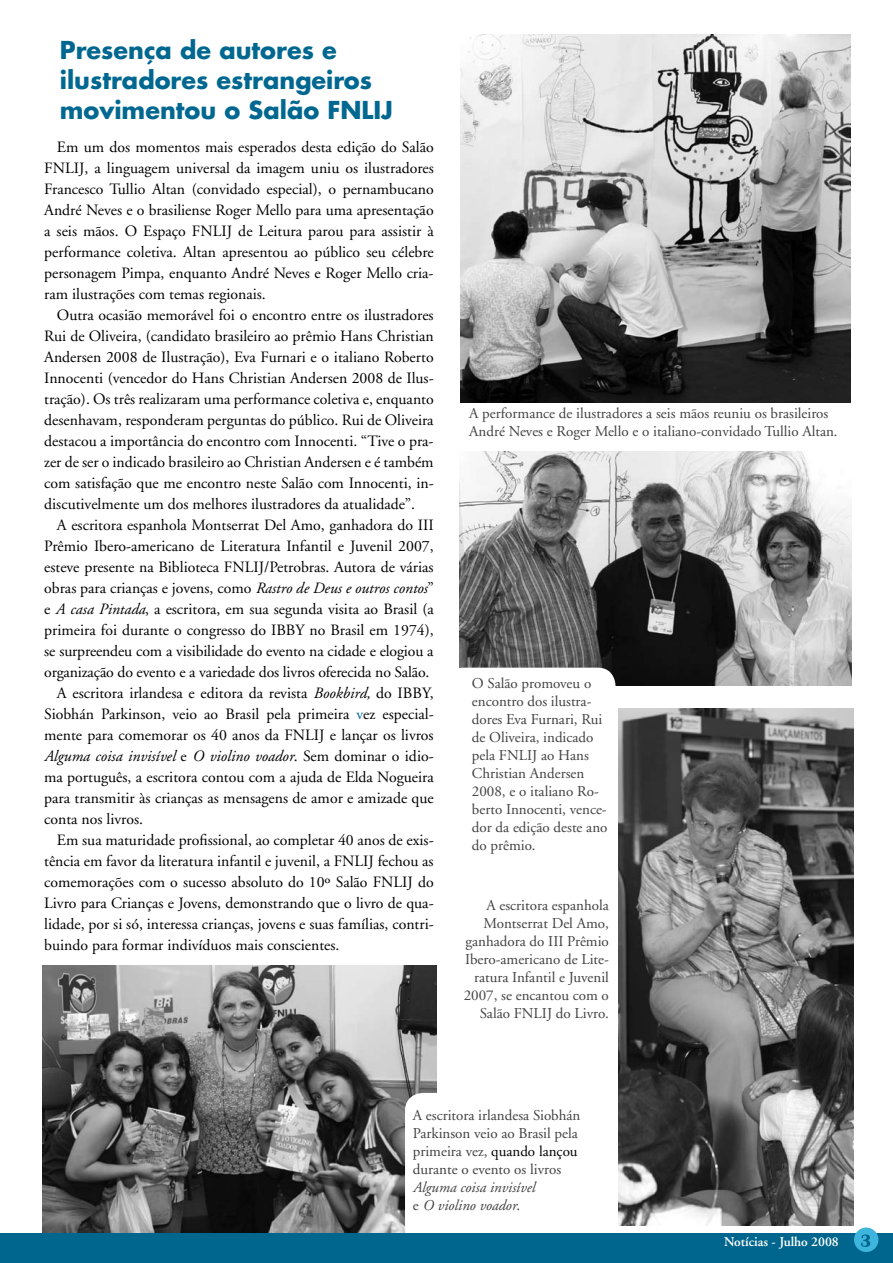
<style>
.page{position:relative;width:893px;height:1263px;background:#fff}
.page>*{position:absolute;margin:0;border:0;box-sizing:border-box;transform-origin:0 0}
.t1{font:700 24px/30px "Futura";color:#006890}
.t2{font:15.75px/21px "Adobe Garamond";color:#000;text-align:justify}
.t3{font:italic 15.75px "Adobe Garamond";color:#000}
.t4{font:15px/18px "Adobe Garamond";color:#414142}
.t5{font:italic 15px/18px "Adobe Garamond";color:#414142}
.t6{font:600 13.5px "Adobe Garamond";color:#fff}
.s1{font-style:italic}
.s2{color:#00668d}
.s3{font-style:normal}
.s4{color:#3d3d3e}
.s5{color:#000}
</style>
<div class="page">
<img style="left:43px;top:965px;width:393px;height:268px">
<div style="left:405px;top:1093px;width:115px;height:155px;background:#fff;border-radius:18px"></div>
<div style="left:0;top:1233px;width:893px;height:30px;background:#00668d"></div>
<div style="left:854px;top:1227px;width:24px;height:25px;background:#3eb5dd;border-radius:50%"></div>
<svg style="left:861px;top:1234px;width:9px;height:13px"></svg>
<img style="left:461px;top:34px;width:389px;height:369px">
<img style="left:459px;top:452px;width:393px;height:233px">
<div style="left:445px;top:668px;width:170px;height:54px;background:#fff;border-radius:18px"></div>
<img style="left:618px;top:709px;width:235px;height:516px">
<h1 class="t1" style="left:60px;top:34px;width:335px">Presença de autores e ilustradores estrangeiros movimentou o Salão FNLIJ</h1>
<p class="t2" style="left:44px;top:137px;width:391px;text-indent:13px">Em um dos momentos mais esperados desta edição do Salão FNLIJ, a linguagem universal da imagem uniu os ilustradores Francesco Tullio Altan (convidado especial), o pernambucano André Neves e o brasiliense Roger Mello para uma apresentação a seis mãos. O Espaço FNLIJ de Leitura parou para assistir à performance coletiva. Altan apresentou ao público seu célebre personagem Pimpa, enquanto André Neves e Roger Mello cria&shy;ram ilustrações com temas regionais.</p>
<p class="t2" style="left:44px;top:305px;width:391px;text-indent:13px">Outra ocasião memorável foi o encontro entre os ilustradores Rui de Oliveira, (candidato brasileiro ao prêmio Hans Christian Andersen 2008 de Ilustração), Eva Furnari e o italiano Roberto Innocenti (vencedor do Hans Christian Andersen 2008 de Ilus&shy;tração). Os três realizaram uma performance coletiva e, enquanto desenhavam, responderam perguntas do público. Rui de Oliveira destacou a importância do encontro com Innocenti. “Tive o pra&shy;zer de ser o indicado brasileiro ao Christian Andersen e é também com satisfação que me encontro neste Salão com Innocenti, in&shy;discutivelmente um dos melhores ilustradores da atualidade”.</p>
<p class="t2" style="left:57px;top:515px;width:378px">A escritora espanhola Montserrat Del Amo, ganhadora do III</p>
<p class="t2" style="left:44px;top:536px;width:391px">Prêmio Ibero-americano de Literatura Infantil e Juvenil 2007,</p>
<p class="t2" style="left:44px;top:557px;width:391px">esteve presente na Biblioteca FNLIJ/Petrobras. Autora de várias</p>
<p class="t2" style="left:44px;top:578px;width:391px">obras para crianças e jovens, como <span class="s1">Rastro de Deus e outros contos</span>”</p>
<p class="t2" style="left:44px;top:599px;width:391px">e <span class="s1">A casa Pintada</span>, a escritora, em sua segunda visita ao Brasil (a</p>
<p class="t2" style="left:44px;top:620px;width:391px">primeira foi durante o congresso do IBBY no Brasil em 1974),</p>
<p class="t2" style="left:44px;top:641px;width:391px">se surpreendeu com a visibilidade do evento na cidade e elogiou a</p>
<p class="t2" style="left:44px;top:662px;width:387px">organização do evento e a variedade dos livros oferecida no Salão.</p>
<p class="t2" style="left:57px;top:683px;width:378px">A escritora irlandesa e editora da revista <span class="s1">Bookbird,</span> do IBBY,</p>
<p class="t2" style="left:44px;top:704px;width:391px">Siobhán Parkinson, veio ao Brasil pela primeira <span class="s2">v</span>ez especial-</p>
<p class="t2" style="left:44px;top:725px;width:391px">mente para comemorar os 40 anos da FNLIJ e lançar os livros</p>
<p class="t3" style="left:44px;top:747px;width:391px">Alguma coisa invisível <span class="s3">e</span> O violino voador<span class="s3">. Sem dominar o idio-</span></p>
<p class="t2" style="left:44px;top:767px;width:391px">ma português, a escritora contou com a ajuda de Elda Nogueira</p>
<p class="t2" style="left:44px;top:788px;width:391px">para transmitir às crianças as mensagens de amor e amizade que</p>
<p class="t2" style="left:44px;top:809px;width:100px">conta nos livros.</p>
<p class="t2" style="left:57px;top:830px;width:378px">Em sua maturidade profissional, ao completar 40 anos de exis-</p>
<p class="t2" style="left:44px;top:851px;width:391px">tência em favor da literatura infantil e juvenil, a FNLIJ fechou as</p>
<p class="t2" style="left:44px;top:872px;width:391px">comemorações com o sucesso absoluto do 10º Salão FNLIJ do</p>
<p class="t2" style="left:44px;top:893px;width:391px">Livro para Crianças e Jovens, demonstrando que o livro de qua-</p>
<p class="t2" style="left:44px;top:914px;width:391px">lidade, por si só, interessa crianças, jovens e suas famílias, contri-</p>
<p class="t2" style="left:44px;top:935px;width:297px">buindo para formar indivíduos mais conscientes.</p>
<p class="t4" style="left:469px;top:404px;width:370px">A performance de ilustradores a seis mãos reuniu os brasileiros<br>André Neves e Roger Mello e o italiano-convidado Tullio Altan.</p>
<p class="t4" style="left:472px;top:675px;width:137px">O Salão promoveu o encontro dos ilustra&shy;dores <span class="s4">Eva Furnari,</span> Rui de Oliveira, indicado pela FNLIJ ao Hans<br>Christian Andersen<br>2008, e o italiano Ro&shy;berto Innocenti, vence&shy;dor da edição deste ano do prêmio.</p>
<p class="t4" style="left:464px;top:896px;width:147px;text-align:right">A escritora espanhola<br>Montserrat Del Amo, ganhadora do III Prêmio<br>Ibero-americano de Lite&shy;ratura Infantil e Juvenil<br>2007, se encantou com o<br>Salão FNLIJ do Livro.</p>
<p class="t4" style="left:413px;top:1107px;width:169px">A escritora irlandesa Siobhán<br>Parkinson veio ao Brasil pela primeira vez, <span class="s5">quando lançou </span>durante o evento os livros</p>
<p class="t5" style="left:413px;top:1179px;width:124px">Alguma coisa invisível <span class="s3">e</span> O violino voador<span class="s3">.</span></p>
<p class="t6" style="left:724px;top:1234px;width:116px">Notícias - Julho 2008</p>
</div>
